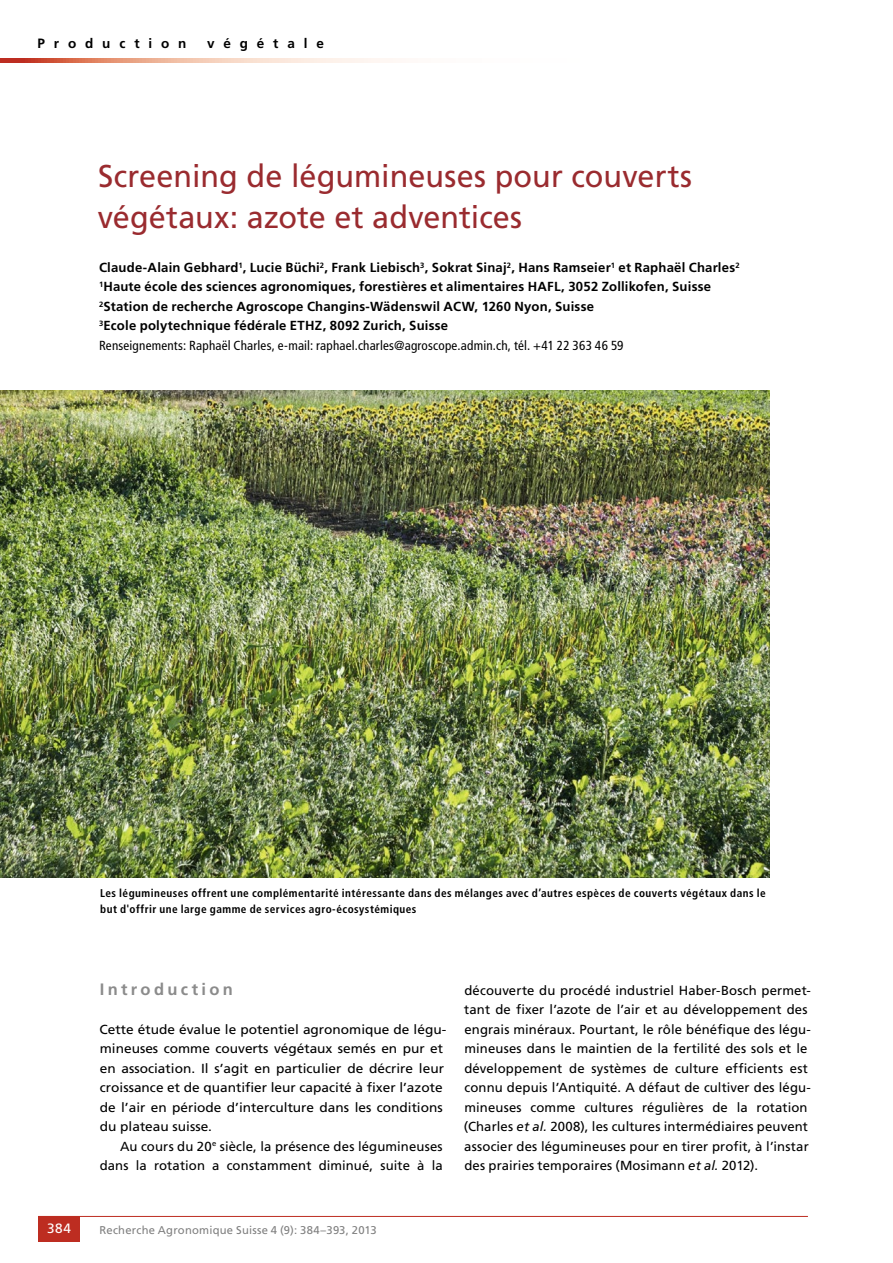
<style>
.page{position:relative;width:893px;height:1263px;background:#fff}
.page>*{position:absolute;margin:0;border:0;box-sizing:border-box;transform-origin:0 0}
.t1{font:31.5px/40.5px "Frutiger LT Std";color:#9a2b2f}
.t2{font:700 16.5px "Frutiger LT Std";letter-spacing:.2em;color:#8b8b8b}
.t3{font:700 13.5px "Frutiger LT Std";letter-spacing:.655em;color:#000}
.t4{font:13.5px "Frutiger LT Std";color:#fff}
.t5{font:13.2px/19.5px "Frutiger LT Std";letter-spacing:.005em;color:#000}
.t6{font:700 13.2px/19.5px "Frutiger LT Std";letter-spacing:.015em;color:#000}
.t7{font:13.2px/19.5px "Frutiger LT Std";letter-spacing:.005em;color:#000;scale:1.04 1}
.t8{font:700 condensed 11.25px/16.5px "Frutiger LT Std";letter-spacing:.04em;color:#000}
.t9{font:11.25px "Frutiger LT Std";letter-spacing:.02em;color:#808080}
.s1{font-weight:400;font-stretch:condensed}
.s2{font-style:italic}
</style>
<div class="page">
<hr style="left:38px;top:1216px;width:770px;height:1px;background:#bd2d21">
<div style="left:38px;top:1216px;width:42px;height:26px;background:#bd2d21"></div>
<svg style="left:0;top:58px;width:396px;height:5px;background:#ebb2a0"></svg>
<img style="left:0;top:390px;width:770px;height:488px">
<p class="t3" style="left:38px;top:36px;width:150px">Production</p>
<p class="t3" style="left:207px;top:36px;width:118px">végétale</p>
<h1 class="t1" style="left:98px;top:156px;width:596px">Screening de légumineuses pour couverts végétaux: azote et adventices</h1>
<p class="t6" style="left:99px;top:258px;width:642px">Claude-Alain Gebhard<sup>1</sup>, Lucie Büchi<sup>2</sup>, Frank Liebisch<sup>3</sup>, Sokrat Sinaj<sup>2</sup>, Hans Ramseier<sup>1</sup> et Raphaël Charles<sup>2<br>1</sup>Haute école des sciences agronomiques, forestières et alimentaires HAFL, 3052 Zollikofen, Suisse <sup>2</sup>Station de recherche Agroscope Changins-Wädenswil ACW, 1260 Nyon, Suisse<br><sup>3</sup>Ecole polytechnique fédérale ETHZ, 8092 Zurich, Suisse<br><span class="s1">Renseignements: Raphaël Charles, e-mail: raphael.charles@agroscope.admin.ch, tél. +41 22 363 46 59</span></p>
<p class="t8" style="left:100px;top:885px;width:667px">Les légumineuses offrent une complémentarité intéressante dans des mélanges avec d’autres espèces de couverts végétaux dans le but d'offrir une large gamme de services agro-écosystémiques</p>
<p class="t2" style="left:100px;top:979px;width:135px">Introduction</p>
<p class="t7" style="left:100px;top:1019px;width:335px">Cette étude évalue le potentiel agronomique de légu&shy;mineuses comme couverts végétaux semés en pur et en association. Il s’agit en particulier de décrire leur croissance et de quantifier leur capacité à fixer l’azote de l’air en période d’interculture dans les conditions du plateau suisse.</p>
<p class="t5" style="left:100px;top:1136px;width:344px;text-align:right">Au cours du 20<sup>e</sup> siècle, la présence des légumineuses dans la rotation a constamment diminué, suite à la</p>
<p class="t5" style="left:464px;top:980px;width:349px">découverte du procédé industriel Haber-Bosch permet&shy;tant de fixer l’azote de l’air et au développement des engrais minéraux. Pourtant, le rôle bénéfique des légu&shy;mineuses dans le maintien de la fertilité des sols et le développement de systèmes de culture efficients est connu depuis l’Antiquité. A défaut de cultiver des légu&shy;mineuses comme cultures régulières de la rotation (Charles <span class="s2">et al.</span> 2008), les cultures intermédiaires peuvent associer des légumineuses pour en tirer profit, à l’instar des prairies temporaires (Mosimann <span class="s2">et al.</span> 2012).</p>
<p class="t4" style="left:47px;top:1221px;width:25px">384</p>
<p class="t9" style="left:99px;top:1223px;width:279px">Recherche Agronomique Suisse 4 (9): 384–393, 2013</p>
</div>
